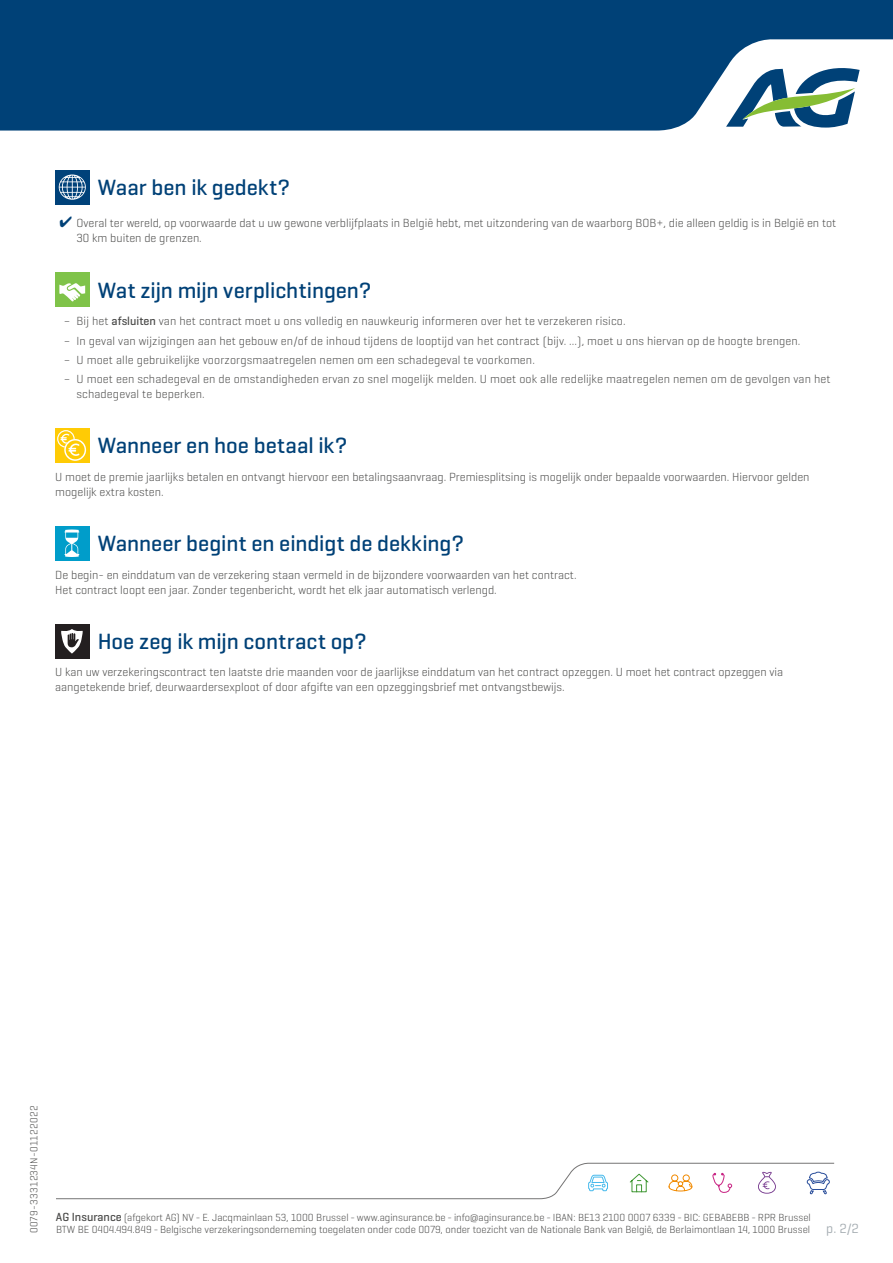
<style>
.page{position:relative;width:893px;height:1263px;background:#fff}
.page>*{position:absolute;margin:0;border:0;box-sizing:border-box;transform-origin:0 0}
.t1{font:500 22.5px "Geogrotesque";color:#004177}
.t2{font:13.5px "Geogrotesque";color:#a4acb1}
.t3{font:300 12px/15px "Geogrotesque";color:#4a4a49}
.t4{font:300 10.5px "AG Geogrotesque";color:#4a4a49}
.t5{font:300 10.5px "Geogrotesque";letter-spacing:.02em;color:#4a4a49}
.s1{color:#004177}
.s2{font-weight:500}
.s3{font-weight:500;font-size:12px}
</style>
<div class="page">
<svg style="left:56px;top:1163px;width:778px;height:36px"></svg>
<svg style="left:0;top:0;width:893px;height:131px;background:#124e80"></svg>
<svg style="left:726px;top:63px;width:134px;height:65px"></svg>
<div style="left:55px;top:170px;width:34px;height:34px;background:#00427a"></div>
<svg style="left:59px;top:174px;width:27px;height:26px"></svg>
<div style="left:55px;top:273px;width:34px;height:34px;background:#7fc349"></div>
<svg style="left:59px;top:283px;width:26px;height:19px"></svg>
<div style="left:55px;top:429px;width:34px;height:34px;background:#ffcb05"></div>
<svg style="left:57px;top:430px;width:29px;height:31px"></svg>
<div style="left:55px;top:526px;width:34px;height:34px;background:#009dca"></div>
<svg style="left:64px;top:529px;width:15px;height:28px"></svg>
<div style="left:55px;top:624px;width:34px;height:34px;background:#231f20"></div>
<svg style="left:61px;top:629px;width:22px;height:25px"></svg>
<h1 class="t1" style="left:98px;top:174px;width:194px">Waar ben ik gedekt?</h1>
<p class="t3" style="left:77px;top:215px;width:761px;text-indent:-17px"><span class="s1">✔</span> Overal ter wereld, op voorwaarde dat u uw gewone verblijfplaats in België hebt, met uitzondering van de waarborg BOB+, die alleen geldig is in België en tot<br>30 km buiten de grenzen.</p>
<h1 class="t1" style="left:98px;top:276px;width:275px">Wat zijn mijn verplichtingen?</h1>
<p class="t3" style="left:64px;top:313px;width:563px">– Bij het <span class="s2">afsluiten</span> van het contract moet u ons volledig en nauwkeurig informeren over het te verzekeren risico.</p>
<p class="t3" style="left:64px;top:333px;width:738px">– In geval van wijzigingen aan het gebouw en/of de inhoud tijdens de looptijd van het contract (bijv. ...), moet u ons hiervan op de hoogte brengen.</p>
<p class="t3" style="left:64px;top:352px;width:473px">– U moet alle gebruikelijke voorzorgsmaatregelen nemen om een schadegeval te voorkomen.</p>
<p class="t3" style="left:77px;top:371px;width:755px;text-indent:-13px">– U moet een schadegeval en de omstandigheden ervan zo snel mogelijk melden. U moet ook alle redelijke maatregelen nemen om de gevolgen van het schadegeval te beperken.</p>
<h1 class="t1" style="left:98px;top:431px;width:251px">Wanneer en hoe betaal ik?</h1>
<p class="t3" style="left:55px;top:469px;width:756px">U moet de premie jaarlijks betalen en ontvangt hiervoor een betalingsaanvraag. Premiesplitsing is mogelijk onder bepaalde voorwaarden. Hiervoor gelden mogelijk extra kosten.</p>
<h1 class="t1" style="left:98px;top:529px;width:368px">Wanneer begint en eindigt de dekking?</h1>
<p class="t3" style="left:55px;top:567px;width:523px">De begin- en einddatum van de verzekering staan vermeld in de bijzondere voorwaarden van het contract.<br>Het contract loopt een jaar. Zonder tegenbericht, wordt het elk jaar automatisch verlengd.</p>
<h1 class="t1" style="left:98px;top:627px;width:270px">Hoe zeg ik mijn contract op?</h1>
<p class="t3" style="left:55px;top:664px;width:729px">U kan uw verzekeringscontract ten laatste drie maanden voor de jaarlijkse einddatum van het contract opzeggen. U moet het contract opzeggen via aangetekende brief, deurwaardersexploot of door afgifte van een opzeggingsbrief met ontvangstbewijs.</p>
<p class="t5" style="left:28px;top:1233px;width:129px;rotate:-90deg">0079-3331234N-01122022</p>
<p class="t4" style="left:56px;top:1211px;width:756px"><span class="s3">AG Insurance</span> (afgekort AG) NV - E. Jacqmainlaan 53, 1000 Brussel - www.aginsurance.be - info@aginsurance.be - IBAN: BE13 2100 0007 6339 - BIC: GEBABEBB - RPR Brussel</p>
<p class="t4" style="left:56px;top:1223px;width:756px">BTW BE 0404.494.849 - Belgische verzekeringsonderneming toegelaten onder code 0079, onder toezicht van de Nationale Bank van België, de Berlaimontlaan 14, 1000 Brussel</p>
<p class="t2" style="left:826px;top:1220px;width:34px">p. 2/2</p>
</div>
